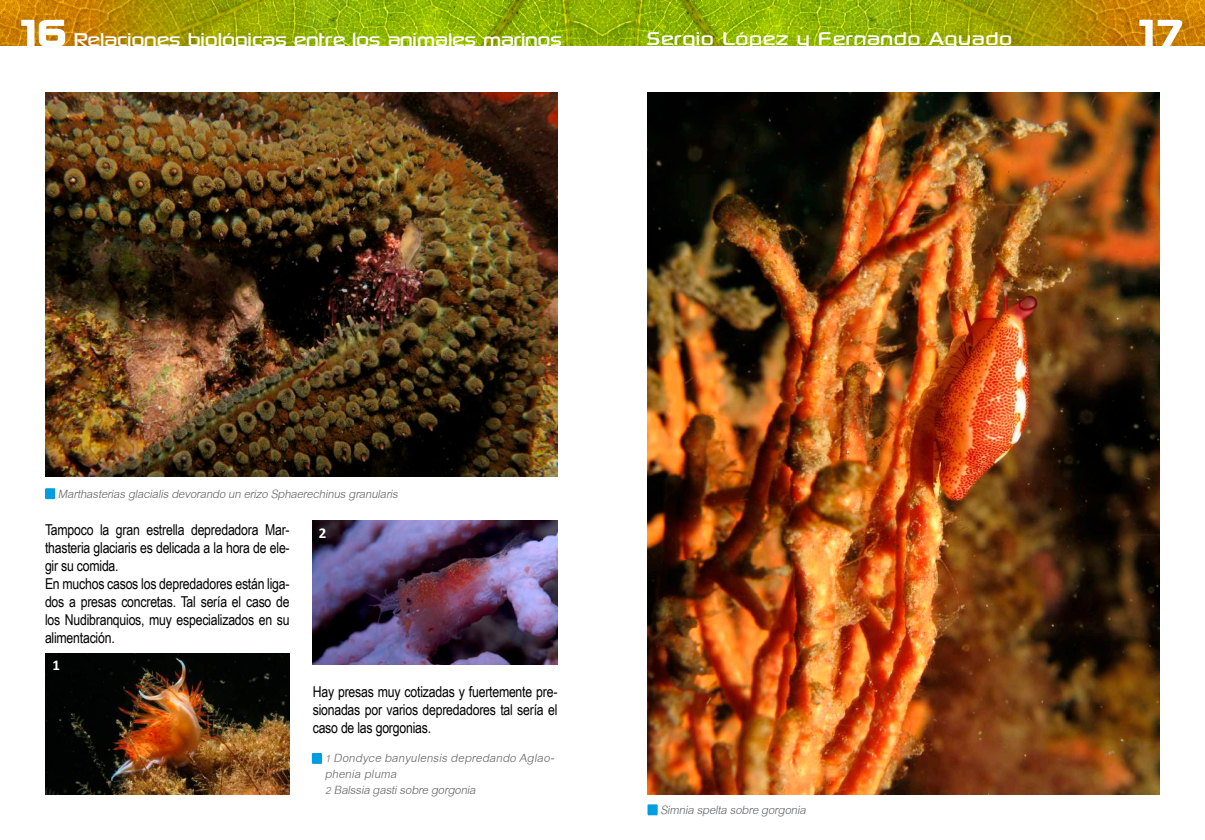
<style>
.page{position:relative;width:1205px;height:840px;background:#fff}
.page>*{position:absolute;margin:0;border:0;box-sizing:border-box;transform-origin:0 0}
.t1{font:50px "Sony Sketch EF";color:#fff}
.t2{font:26.25px "Sony Sketch EF";letter-spacing:-.03em;color:#fff}
.t3{font:26.25px "Sony Sketch EF";color:#fff}
.t4{font:italic 17.5px/15.6px "Cordia New";color:#636467}
.t5{font:15px/18px "Arial Narrow";letter-spacing:-.015em;color:#000;text-align:justify}
.t6{font:700 15px "Calibri";color:#fff}
.s1{font-size:50px}
</style>
<div class="page">
<img style="left:45px;top:92px;width:512px;height:384px">
<img style="left:0;top:0;width:97px;height:45px">
<img style="left:97px;top:0;width:801px;height:45px">
<img style="left:898px;top:0;width:307px;height:45px">
<svg style="left:20px;top:19px;width:47px;height:27px"></svg>
<svg style="left:1138px;top:19px;width:45px;height:27px"></svg>
<div style="left:45px;top:488px;width:10px;height:11px;background:#009de0"></div>
<img style="left:45px;top:654px;width:244px;height:141px">
<img style="left:313px;top:520px;width:244px;height:145px">
<div style="left:312px;top:753px;width:10px;height:11px;background:#009de0"></div>
<img style="left:647px;top:92px;width:513px;height:703px">
<div style="left:647px;top:804px;width:11px;height:11px;background:#009de0"></div>
<h2 class="t2" style="left:17px;top:25px;width:547px"><span class="s1">16</span> Relaciones biológicas entre los animales marinos</h2>
<h2 class="t3" style="left:647px;top:24px;width:367px">Sergio López y Fernando Aguado</h2>
<h1 class="t1" style="left:1135px;top:5px;width:51px">17</h1>
<p class="t4" style="left:58px;top:486px;width:346px">MarthasteriasglacialisdevorandounerizoSphaerechinusgranularis</p>
<p class="t5" style="left:45px;top:520px;width:246px;text-align:left">Tampoco la gran estrella depredadora Mar&shy;thasteria glaciaris es delicada a la hora de ele&shy;gir su comida.<br>En muchos casos los depredadores están liga&shy;dos a presas concretas. Tal sería el caso de los Nudibranquios, muy especializados en su alimentación.</p>
<p class="t6" style="left:53px;top:655px;width:9px">1</p>
<p class="t6" style="left:319px;top:523px;width:9px">2</p>
<p class="t5" style="left:313px;top:682px;width:246px">Hay presas muy cotizadas y fuertemente pre&shy;sionadas por varios depredadores tal sería el caso de las gorgonias.</p>
<p class="t4" style="left:325px;top:751px;width:235px">1DondycebanyulensisdepredandoAglao&shy;pheniapluma<br>2Balssiagastisobregorgonia</p>
<p class="t4" style="left:660px;top:802px;width:151px">Simniaspeltasobregorgonia</p>
</div>
